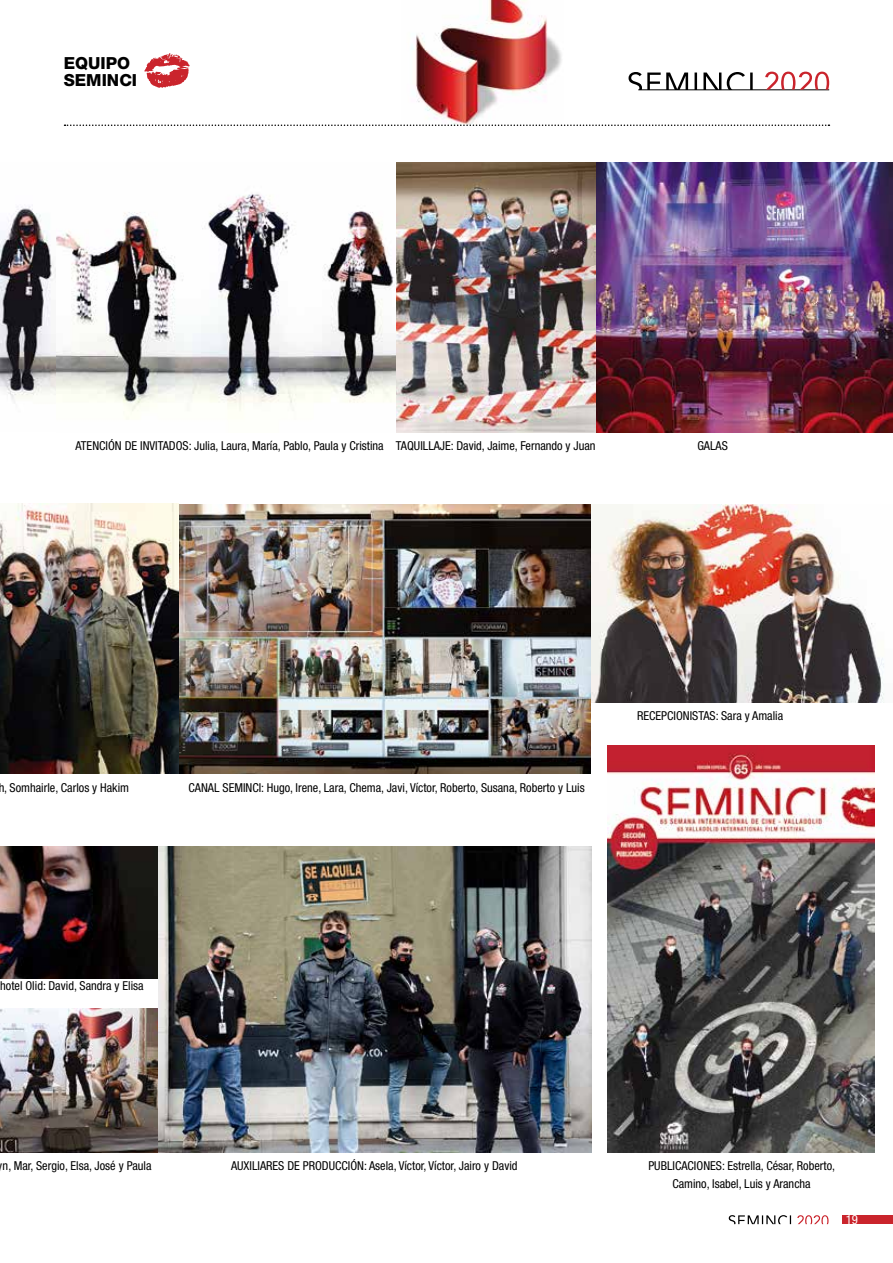
<style>
.page{position:relative;width:893px;height:1263px;background:#fff}
.page>*{position:absolute;margin:0;border:0;box-sizing:border-box;transform-origin:0 0}
.t1{font:800 16.65px/16.6px "Helvetica Neue LT Std";color:#000}
.t2{font:condensed 12.75px "Helvetica Neue LT Std";color:#fff}
.t3{font:condensed 12.3px/18px "Helvetica Neue LT Std";color:#000;text-align:center}
</style>
<div class="page">
<div style="left:843px;top:1215px;width:50px;height:9px;background:#ca242c"></div>
<svg style="left:729px;top:1215px;width:62px;height:9px"></svg>
<svg style="left:797px;top:1215px;width:31px;height:9px"></svg>
<img style="left:411px;top:0;width:151px;height:124px">
<img style="left:592px;top:504px;width:292px;height:198px">
<img style="left:179px;top:504px;width:411px;height:270px">
<img style="left:395px;top:162px;width:201px;height:270px">
<img style="left:0;top:1008px;width:158px;height:144px">
<img style="left:0;top:206px;width:56px;height:197px">
<img style="left:0;top:504px;width:179px;height:270px">
<img style="left:596px;top:162px;width:297px;height:270px">
<img style="left:0;top:846px;width:158px;height:132px">
<img style="left:158px;top:846px;width:434px;height:306px">
<svg style="left:65px;top:124px;width:764px;height:2px"></svg>
<svg style="left:629px;top:72px;width:124px;height:18px"></svg>
<hr style="left:638px;top:90px;width:191px;height:1px;background:#000">
<svg style="left:765px;top:72px;width:64px;height:18px"></svg>
<svg style="left:144px;top:53px;width:46px;height:35px"></svg>
<svg style="left:56px;top:194px;width:339px;height:226px"></svg>
<img style="left:608px;top:746px;width:266px;height:406px">
<h1 class="t1" style="left:64px;top:55px;width:75px">EQUIPO<br>SEMINCI</h1>
<p class="t3" style="left:75px;top:437px;width:310px">ATENCIÓN DE INVITADOS: Julia, Laura, María, Pablo, Paula y Cristina</p>
<p class="t3" style="left:396px;top:437px;width:201px">TAQUILLAJE: David, Jaime, Fernando y Juan</p>
<p class="t3" style="left:697px;top:437px;width:32px">GALAS</p>
<p class="t3" style="left:-1px;top:779px;width:132px">h, Somhairle, Carlos y Hakim</p>
<p class="t3" style="left:189px;top:779px;width:398px">CANAL SEMINCI: Hugo, Irene, Lara, Chema, Javi, Víctor, Roberto, Susana, Roberto y Luis</p>
<p class="t3" style="left:637px;top:707px;width:148px">RECEPCIONISTAS: Sara y Amalia</p>
<p class="t3" style="left:0;top:977px;width:145px">hotel Olid: David, Sandra y Elisa</p>
<p class="t3" style="left:-2px;top:1157px;width:155px">yn, Mar, Sergio, Elsa, José y Paula</p>
<p class="t3" style="left:231px;top:1157px;width:288px">AUXILIARES DE PRODUCCIÓN: Asela, Víctor, Víctor, Jairo y David</p>
<p class="t3" style="left:648px;top:1157px;width:188px">PUBLICACIONES: Estrella, César, Roberto,<br>Camino, Isabel, Luis y Arancha</p>
<p class="t2" style="left:846px;top:1212px;width:14px">19</p>
</div>
